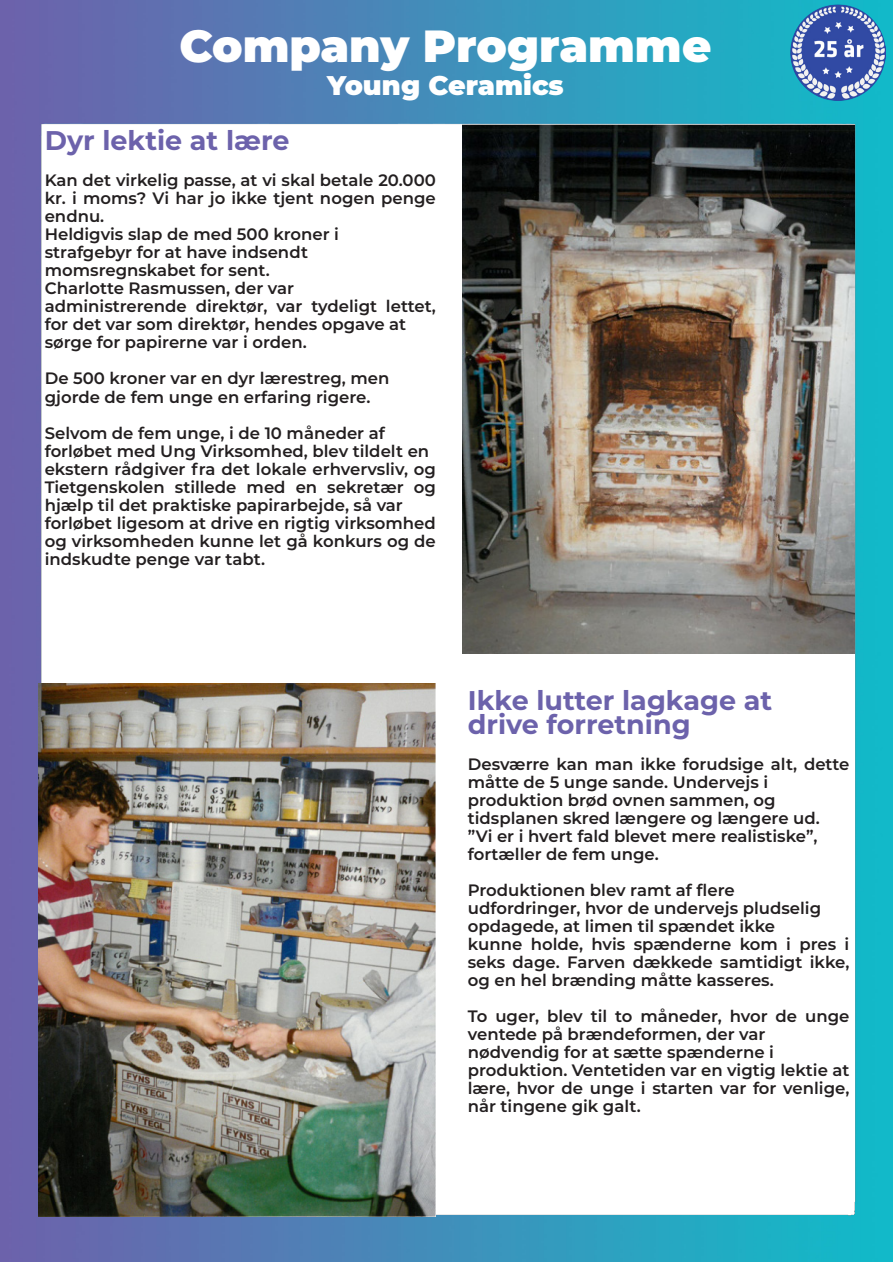
<style>
.page{position:relative;width:893px;height:1263px;background:#fff}
.page>*{position:absolute;margin:0;border:0;box-sizing:border-box;transform-origin:0 0}
.t1{font:900 45px "Montserrat";color:#fff}
.t2{font:700 27px "Montserrat";color:#6c62ab}
.t3{font:900 27px "Montserrat";color:#fff}
.t4{font:600 16.5px/18px "Montserrat";color:#231f20;text-align:justify}
</style>
<div class="page">
<img style="left:1px;top:0;width:892px;height:1262px">
<img style="left:790px;top:5px;width:96px;height:96px">
<img style="left:462px;top:124px;width:393px;height:530px">
<img style="left:38px;top:684px;width:398px;height:532px">
<p class="t1" style="left:179px;top:13px;width:534px">Company Programme</p>
<p class="t3" style="left:327px;top:65px;width:238px">Young Ceramics</p>
<p class="t2" style="left:45px;top:121px;width:246px">Dyr lektie at lære</p>
<p class="t4" style="left:45px;top:171px;width:393px">Kan det virkelig passe, at vi skal betale 20.000 kr. i moms? Vi har jo ikke tjent nogen penge endnu.</p>
<p class="t4" style="left:45px;top:225px;width:296px">Heldigvis slap de med 500 kroner i</p>
<p class="t4" style="left:45px;top:243px;width:265px">strafgebyr for at have indsendt</p>
<p class="t4" style="left:45px;top:261px;width:227px">momsregnskabet for sent.</p>
<p class="t4" style="left:45px;top:279px;width:251px">Charlotte Rasmussen, der var</p>
<p class="t4" style="left:45px;top:297px;width:393px">administrerende direktør, var tydeligt lettet, for det var som direktør, hendes opgave at</p>
<p class="t4" style="left:45px;top:333px;width:264px">sørge for papirerne var i orden.</p>
<p class="t4" style="left:45px;top:369px;width:346px">De 500 kroner var en dyr lærestreg, men</p>
<p class="t4" style="left:45px;top:387px;width:327px">gjorde de fem unge en erfaring rigere.</p>
<p class="t4" style="left:45px;top:423px;width:342px">Selvom de fem unge, i de 10 måneder af</p>
<p class="t4" style="left:45px;top:441px;width:386px">forløbet med Ung Virksomhed, blev tildelt en</p>
<p class="t4" style="left:45px;top:459px;width:393px">ekstern rådgiver fra det lokale erhvervsliv, og Tietgenskolen stillede med en sekretær og hjælp til det praktiske papirarbejde, så var</p>
<p class="t4" style="left:45px;top:513px;width:393px">forløbet ligesom at drive en rigtig virksomhed og virksomheden kunne let gå konkurs og de indskudte penge var tabt.</p>
<p class="t2" style="left:468px;top:681px;width:306px">Ikke lutter lagkage at</p>
<p class="t2" style="left:468px;top:705px;width:224px">drive forretning</p>
<p class="t4" style="left:468px;top:754px;width:383px">Desværre kan man ikke forudsige alt, dette måtte de 5 unge sande. Undervejs i</p>
<p class="t4" style="left:468px;top:790px;width:309px">produktion brød ovnen sammen, og</p>
<p class="t4" style="left:468px;top:808px;width:353px">tidsplanen skred længere og længere ud.</p>
<p class="t4" style="left:468px;top:826px;width:351px">”Vi er i hvert fald blevet mere realistiske”,</p>
<p class="t4" style="left:468px;top:844px;width:193px">fortæller de fem unge.</p>
<p class="t4" style="left:468px;top:880px;width:268px">Produktionen blev ramt af flere</p>
<p class="t4" style="left:468px;top:898px;width:355px">udfordringer, hvor de undervejs pludselig</p>
<p class="t4" style="left:468px;top:916px;width:309px">opdagede, at limen til spændet ikke</p>
<p class="t4" style="left:468px;top:934px;width:383px">kunne holde, hvis spænderne kom i pres i seks dage. Farven dækkede samtidigt ikke, og en hel brænding måtte kasseres.</p>
<p class="t4" style="left:468px;top:1006px;width:383px">To uger, blev til to måneder, hvor de unge ventede på brændeformen, der var</p>
<p class="t4" style="left:468px;top:1042px;width:308px">nødvendig for at sætte spænderne i</p>
<p class="t4" style="left:468px;top:1060px;width:383px">produktion. Ventetiden var en vigtig lektie at lære, hvor de unge i starten var for venlige, når tingene gik galt.</p>
</div>
